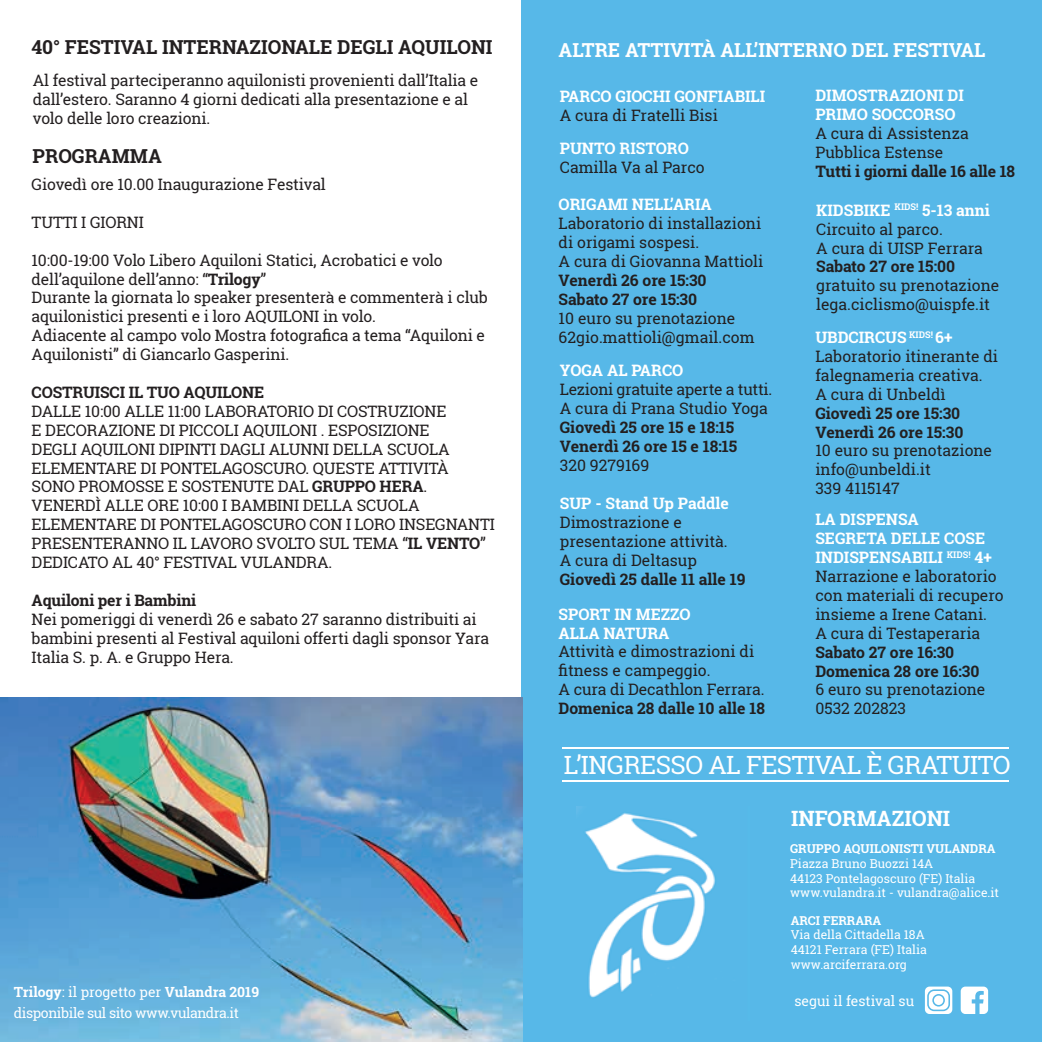
<style>
.page{position:relative;width:1042px;height:1042px;background:#fff}
.page>*{position:absolute;margin:0;border:0;box-sizing:border-box;transform-origin:0 0}
.t1{font:25.2px "Roboto Slab";letter-spacing:-.02em;color:#fff}
.t2{font:700 21.18px "Roboto Slab";color:#fff}
.t3{font:700 19.25px "Roboto Slab";color:#231f20}
.t4{font:700 19.25px "Roboto Slab";color:#fff}
.t5{font:15.75px/18.9px "Roboto Slab";letter-spacing:-.01em;color:#231f20}
.t6{font:700 15.75px/18.9px "Roboto Slab";color:#231f20}
.t7{font:700 15.75px/18.9px "Roboto Slab";color:#fff}
.t8{font:14px/21px "Roboto Slab";letter-spacing:-.03em;color:#fff}
.t9{font:14px "Roboto Slab";color:#fff}
.t10{font:12.25px/14.7px "Roboto Slab";color:#fff}
.t11{font:700 12.25px "Roboto Slab";color:#fff}
.s1{font-weight:700}
.s2{font-weight:700;color:#fff}
</style>
<div class="page">
<div style="left:521px;top:0;width:521px;height:1042px;background:#57b8e8"></div>
<img style="left:0;top:698px;width:522px;height:344px">
<div style="left:960px;top:986px;width:28px;height:28px;background:#fff;border-radius:5px"></div>
<svg style="left:972px;top:991px;width:11px;height:23px"></svg>
<div style="left:925px;top:986px;width:27px;height:28px;background:#fff;border-radius:5px"></div>
<svg style="left:927px;top:989px;width:23px;height:22px"></svg>
<hr style="left:562px;top:780px;width:446px;height:1px;background:#fff">
<hr style="left:562px;top:747px;width:446px;height:1px;background:#fff">
<img style="left:577px;top:806px;width:138px;height:192px">
<p class="t3" style="left:31px;top:34px;width:463px">40° FESTIVAL INTERNAZIONALE DEGLI AQUILONI</p>
<p class="t5" style="left:33px;top:71px;width:447px">Al festival parteciperanno aquilonisti provenienti dall’Italia e dall’estero. Saranno 4 giorni dedicati alla presentazione e al volo delle loro creazioni.</p>
<p class="t3" style="left:33px;top:143px;width:131px">PROGRAMMA</p>
<p class="t5" style="left:32px;top:175px;width:296px">Giovedì ore 10.00 Inaugurazione Festival</p>
<p class="t5" style="left:32px;top:212px;width:114px">TUTTI I GIORNI</p>
<p class="t5" style="left:32px;top:250px;width:458px">10:00-19:00 Volo Libero Aquiloni Statici, Acrobatici e volo dell’aquilone dell’anno: “<span class="s1">Trilogy</span>”<br>Durante la giornata lo speaker presenterà e commenterà i club aquilonistici presenti e i loro AQUILONI in volo.<br>Adiacente al campo volo Mostra fotografica a tema “Aquiloni e Aquilonisti” di Giancarlo Gasperini.</p>
<p class="t6" style="left:32px;top:383px;width:234px">COSTRUISCI IL TUO AQUILONE</p>
<p class="t5" style="left:32px;top:401px;width:465px">DALLE 10:00 ALLE 11:00 LABORATORIO DI COSTRUZIONE<br>E DECORAZIONE DI PICCOLI AQUILONI . ESPOSIZIONE<br>DEGLI AQUILONI DIPINTI DAGLI ALUNNI DELLA SCUOLA ELEMENTARE DI PONTELAGOSCURO. QUESTE ATTIVITÀ SONO PROMOSSE E SOSTENUTE DAL <span class="s1">GRUPPO HERA</span>.<br>VENERDÌ ALLE ORE 10:00 I BAMBINI DELLA SCUOLA ELEMENTARE DI PONTELAGOSCURO CON I LORO INSEGNANTI PRESENTERANNO IL LAVORO SVOLTO SUL TEMA “<span class="s1">IL VENTO</span>” DEDICATO AL 40° FESTIVAL VULANDRA.</p>
<p class="t6" style="left:32px;top:590px;width:166px">Aquiloni per i Bambini</p>
<p class="t5" style="left:32px;top:609px;width:459px">Nei pomeriggi di venerdì 26 e sabato 27 saranno distribuiti ai bambini presenti al Festival aquiloni offerti dagli sponsor Yara<br>Italia S. p. A. e Gruppo Hera.</p>
<p class="t8" style="left:14px;top:981px;width:247px"><span class="s1">Trilogy</span>: il progetto per <span class="s1">Vulandra 2019 </span>disponibile sul sito www.vulandra.it</p>
<p class="t4" style="left:558px;top:37px;width:428px">ALTRE ATTIVITÀ ALL’INTERNO DEL FESTIVAL</p>
<p class="t7" style="left:560px;top:87px;width:207px">PARCO GIOCHI GONFIABILI</p>
<p class="t5" style="left:560px;top:106px;width:159px">A cura di Fratelli Bisi</p>
<p class="t7" style="left:560px;top:139px;width:130px">PUNTO RISTORO</p>
<p class="t5" style="left:560px;top:158px;width:146px">Camilla Va al Parco</p>
<p class="t7" style="left:558px;top:195px;width:155px">ORIGAMI NELL’ARIA</p>
<p class="t5" style="left:558px;top:214px;width:206px">Laboratorio di installazioni di origami sospesi.<br>A cura di Giovanna Mattioli</p>
<p class="t6" style="left:558px;top:270px;width:149px">Venerdì 26 ore 15:30<br>Sabato 27 ore 15:30</p>
<p class="t5" style="left:558px;top:308px;width:197px">10 euro su prenotazione<br>62gio.mattioli@gmail.com</p>
<p class="t7" style="left:560px;top:361px;width:125px">YOGA AL PARCO</p>
<p class="t5" style="left:560px;top:380px;width:214px">Lezioni gratuite aperte a tutti.<br>A cura di Prana Studio Yoga</p>
<p class="t6" style="left:560px;top:418px;width:179px">Giovedì 25 ore 15 e 18:15<br>Venerdì 26 ore 15 e 18:15</p>
<p class="t5" style="left:560px;top:456px;width:91px">320 9279169</p>
<p class="t7" style="left:560px;top:494px;width:170px">SUP - Stand Up Paddle</p>
<p class="t5" style="left:560px;top:513px;width:169px">Dimostrazione e presentazione attività.<br>A cura di Deltasup</p>
<p class="t6" style="left:560px;top:569px;width:187px">Giovedì 25 dalle 11 alle 19</p>
<p class="t7" style="left:558px;top:604px;width:133px">SPORT IN MEZZO<br>ALLA NATURA</p>
<p class="t5" style="left:558px;top:642px;width:207px">Attività e dimostrazioni di fitness e campeggio.<br>A cura di Decathlon Ferrara.</p>
<p class="t6" style="left:558px;top:699px;width:208px">Domenica 28 dalle 10 alle 18</p>
<p class="t7" style="left:815px;top:86px;width:150px">DIMOSTRAZIONI DI<br>PRIMO SOCCORSO</p>
<p class="t5" style="left:815px;top:124px;width:155px">A cura di Assistenza<br>Pubblica Estense</p>
<p class="t6" style="left:815px;top:162px;width:201px">Tutti i giorni dalle 16 alle 18</p>
<p class="t5" style="left:816px;top:200px;width:175px"><span class="s2">KIDSBIKE</span> <sup>KIDS!</sup> <span class="s2">5-13 anni<br></span>Circuito al parco.<br>A cura di UISP Ferrara</p>
<p class="t6" style="left:816px;top:257px;width:140px">Sabato 27 ore 15:00</p>
<p class="t5" style="left:816px;top:276px;width:185px">gratuito su prenotazione lega.ciclismo@uispfe.it</p>
<p class="t5" style="left:815px;top:328px;width:184px"><span class="s2">UBDCIRCUS</span> <sup>KIDS!</sup> <span class="s2">6+<br></span>Laboratorio itinerante di falegnameria creativa.<br>A cura di Unbeldì</p>
<p class="t6" style="left:815px;top:403px;width:149px">Giovedì 25 ore 15:30<br>Venerdì 26 ore 15:30</p>
<p class="t5" style="left:815px;top:441px;width:178px">10 euro su prenotazione info@unbeldi.it<br>339 4115147</p>
<p class="t5" style="left:815px;top:510px;width:190px"><span class="s2">LA DISPENSA<br>SEGRETA DELLE COSE<br>INDISPENSABILI</span> <sup>KIDS!</sup> <span class="s2">4+<br></span>Narrazione e laboratorio con materiali di recupero insieme a Irene Catani.<br>A cura di Testaperaria</p>
<p class="t6" style="left:815px;top:642px;width:166px">Sabato 27 ore 16:30<br>Domenica 28 ore 16:30</p>
<p class="t5" style="left:815px;top:680px;width:171px">6 euro su prenotazione<br>0532 202823</p>
<h1 class="t1" style="left:564px;top:747px;width:448px">L’INGRESSO AL FESTIVAL È GRATUITO</h1>
<h2 class="t2" style="left:791px;top:804px;width:161px">INFORMAZIONI</h2>
<p class="t11" style="left:790px;top:840px;width:207px">GRUPPO AQUILONISTI VULANDRA</p>
<p class="t10" style="left:790px;top:856px;width:210px">Piazza Bruno Buozzi 14A<br>44123 Pontelagoscuro (FE) Italia www.vulandra.it - vulandra@alice.it</p>
<p class="t11" style="left:791px;top:912px;width:92px">ARCI FERRARA</p>
<p class="t10" style="left:791px;top:927px;width:138px">Via della Cittadella 18A<br>44121 Ferrara (FE) Italia www.arciferrara.org</p>
<p class="t9" style="left:794px;top:991px;width:121px">segui il festival su</p>
</div>
